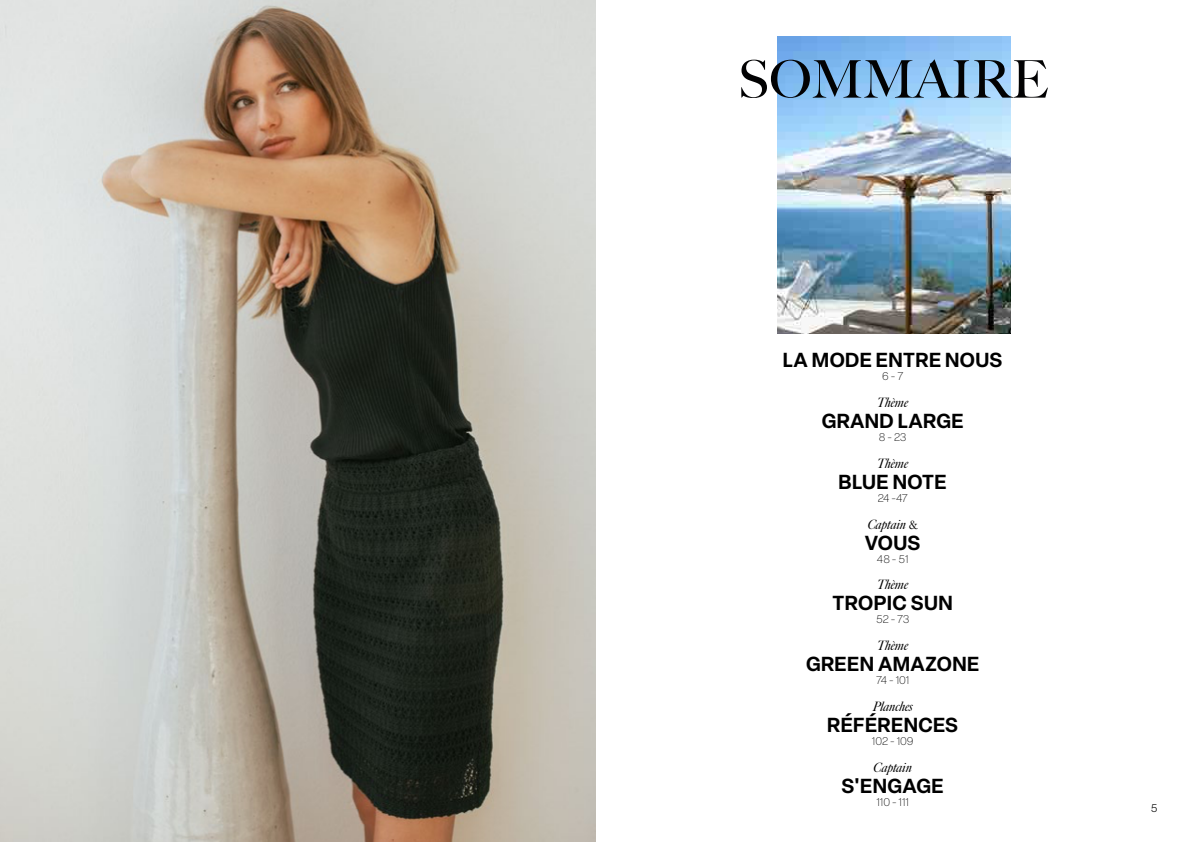
<style>
.page{position:relative;width:1191px;height:842px;background:#fff}
.page>*{position:absolute;margin:0;border:0;box-sizing:border-box;transform-origin:0 0}
.t1{font:500 52px "Big Caslon";color:#020203}
.t2{font:600 20px "Elza";letter-spacing:.02em;color:#000}
.t3{font:italic 13px "Big Caslon FB";color:#000}
.t4{font:200 11px "Elza";color:#000}
.t5{font:300 11px "Elza";color:#000}
.s1{font-family:"Baskerville";font-style:normal}
</style>
<div class="page">
<img style="left:0;top:0;width:595px;height:842px">
<img style="left:777px;top:37px;width:234px;height:296px">
<h1 class="t1" style="left:738px;top:49px;width:312px">SOMMAIRE</h1>
<p class="t2" style="left:783px;top:346px;width:221px">LA MODE ENTRE NOUS</p>
<p class="t4" style="left:882px;top:369px;width:22px">6 - 7</p>
<p class="t3" style="left:877px;top:395px;width:32px">Thème</p>
<p class="t2" style="left:821px;top:407px;width:143px">GRAND LARGE</p>
<p class="t4" style="left:879px;top:430px;width:29px">8 - 23</p>
<p class="t3" style="left:877px;top:456px;width:32px">Thème</p>
<p class="t2" style="left:838px;top:468px;width:110px">BLUE NOTE</p>
<p class="t4" style="left:877px;top:491px;width:32px">24 -47</p>
<p class="t3" style="left:867px;top:516px;width:51px">Captain <span class="s1">&amp;</span></p>
<p class="t2" style="left:865px;top:528px;width:57px">VOUS</p>
<p class="t4" style="left:877px;top:552px;width:33px">48 - 51</p>
<p class="t3" style="left:877px;top:577px;width:32px">Thème</p>
<p class="t2" style="left:832px;top:589px;width:122px">TROPIC SUN</p>
<p class="t4" style="left:876px;top:612px;width:35px">52 - 73</p>
<p class="t3" style="left:877px;top:638px;width:32px">Thème</p>
<p class="t2" style="left:806px;top:650px;width:175px">GREEN AMAZONE</p>
<p class="t4" style="left:876px;top:673px;width:35px">74 - 101</p>
<p class="t3" style="left:872px;top:699px;width:42px">Planches</p>
<p class="t2" style="left:827px;top:711px;width:132px">RÉFÉRENCES</p>
<p class="t4" style="left:872px;top:734px;width:43px">102 - 109</p>
<p class="t3" style="left:873px;top:759px;width:40px">Captain</p>
<p class="t2" style="left:841px;top:771px;width:103px">S'ENGAGE</p>
<p class="t4" style="left:876px;top:795px;width:34px">110 - 111</p>
<p class="t5" style="left:1151px;top:800px;width:8px">5</p>
</div>
